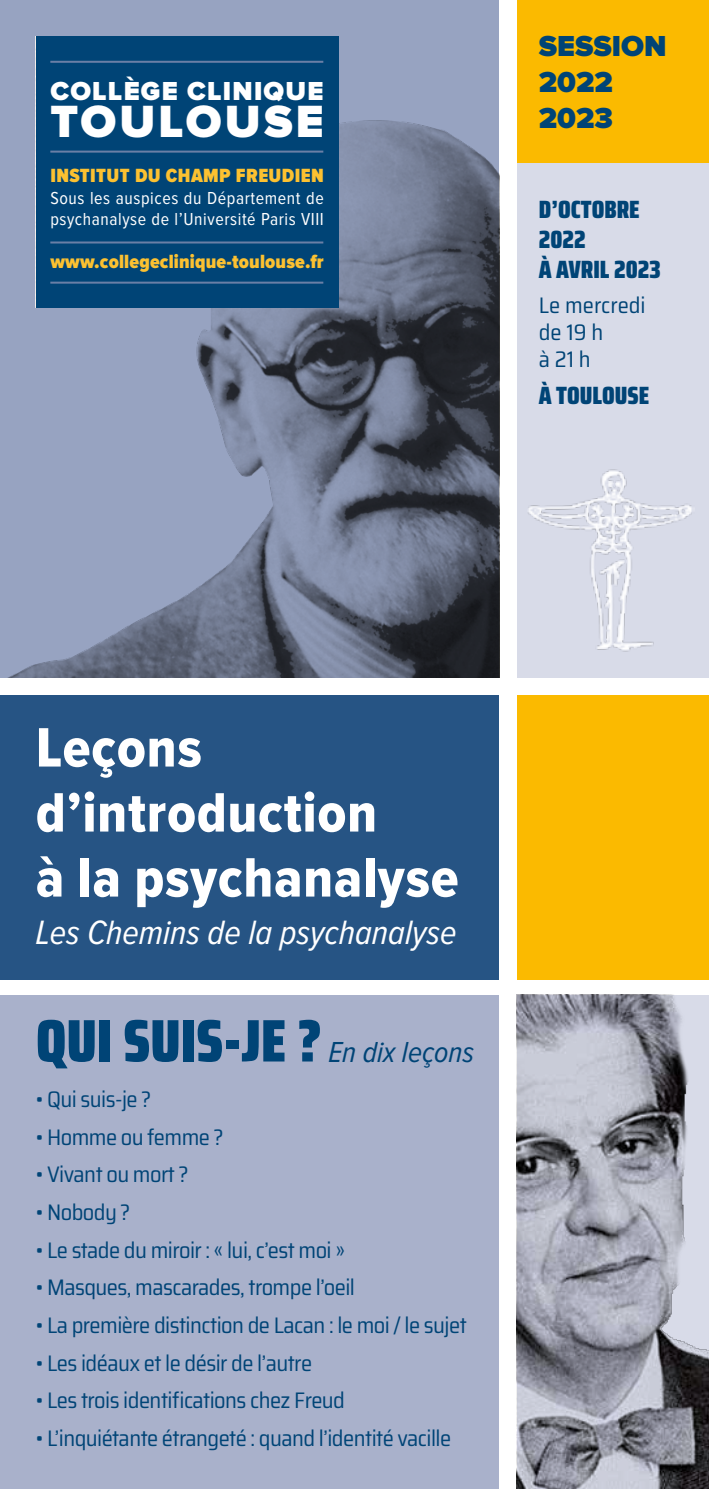
<style>
.page{position:relative;width:709px;height:1489px;background:#fff}
.page>*{position:absolute;margin:0;border:0;box-sizing:border-box;transform-origin:0 0}
.t1{font:900 60px "Saira Condensed";color:#004476}
.t2{font:57.5px/65px "Proxima Nova Cond Extrabld";letter-spacing:.015em;color:#fff}
.t3{font:900 46.75px "Proxima Nova";letter-spacing:.07em;color:#fff}
.t4{font:italic 35px "Proxima Nova Cond";color:#fff}
.t5{font:900 30px/36px "Proxima Nova";color:#004476}
.t6{font:900 27px "Proxima Nova";letter-spacing:.045em;color:#fff}
.t7{font:900 25px/30px "Saira Condensed";color:#004476}
.t8{font:semi-condensed 22.5px "Saira";letter-spacing:-.025em;color:#004476}
.t9{font:semi-condensed 22.5px/27px "Saira";color:#004476}
.t10{font:900 19.75px "Proxima Nova Cond";letter-spacing:.01em;color:#fcc131}
.t11{font:18px/21.5px "Proxima Nova Cond";letter-spacing:.03em;color:#fff}
.s1{font-family:"Proxima Nova Cond";font-weight:400;font-style:italic;font-size:30px}
</style>
<div class="page">
<div style="left:517px;top:163px;width:192px;height:514px;background:#d8dbe8"></div>
<img style="left:517px;top:994px;width:192px;height:494px">
<div style="left:517px;top:695px;width:192px;height:284px;background:#fbba00"></div>
<div style="left:0;top:0;width:499px;height:677px;background:#97a3c1"></div>
<img style="left:9px;top:105px;width:490px;height:572px">
<div style="left:0;top:994px;width:499px;height:494px;background:#a9b1cb"></div>
<div style="left:0;top:695px;width:499px;height:284px;background:#265484"></div>
<div style="left:517px;top:0;width:192px;height:163px;background:#fbba00"></div>
<img style="left:528px;top:469px;width:164px;height:183px">
<div style="left:36px;top:37px;width:303px;height:271px;background:#004476"></div>
<hr style="left:50px;top:151px;width:273px;height:2px;background:#6a7fa6">
<hr style="left:50px;top:241px;width:273px;height:2px;background:#6a7fa6">
<hr style="left:50px;top:61px;width:273px;height:2px;background:#6a7fa6">
<hr style="left:50px;top:281px;width:273px;height:3px;background:#6a7fa6">
<p class="t6" style="left:50px;top:75px;width:275px">COLLÈGE CLINIQUE</p>
<h3 class="t3" style="left:50px;top:94px;width:275px">TOULOUSE</h3>
<p class="t10" style="left:50px;top:164px;width:275px">INSTITUT DU CHAMP FREUDIEN</p>
<p class="t11" style="left:50px;top:187px;width:275px">Sous les auspices du Département de psychanalyse de l’Université Paris VIII</p>
<p class="t10" style="left:50px;top:250px;width:275px">www.collegeclinique-toulouse.fr</p>
<h3 class="t5" style="left:539px;top:29px;width:129px">SESSION<br>2022<br>2023</h3>
<p class="t7" style="left:539px;top:195px;width:123px">D’OCTOBRE<br>2022<br>À AVRIL 2023</p>
<p class="t9" style="left:539px;top:291px;width:108px">Le mercredi de 19 h<br>à 21 h</p>
<p class="t7" style="left:539px;top:380px;width:112px">À TOULOUSE</p>
<h2 class="t2" style="left:36px;top:716px;width:424px">Leçons d’introduction<br>à la psychanalyse</h2>
<h3 class="t4" style="left:36px;top:916px;width:422px">Les Chemins de la psychanalyse</h3>
<h1 class="t1" style="left:36px;top:994px;width:440px">QUI SUIS-JE ? <span class="s1">En dix leçons</span></h1>
<p class="t8" style="left:36px;top:1082px;width:117px">• Qui suis-je ?</p>
<p class="t8" style="left:36px;top:1120px;width:189px">• Homme ou femme ?</p>
<p class="t8" style="left:36px;top:1157px;width:154px">• Vivant ou mort ?</p>
<p class="t8" style="left:36px;top:1195px;width:96px">• Nobody ?</p>
<p class="t8" style="left:36px;top:1232px;width:310px">• Le stade du miroir : « lui, c’est moi »</p>
<p class="t8" style="left:36px;top:1270px;width:320px">• Masques, mascarades, trompe l’oeil</p>
<p class="t8" style="left:36px;top:1308px;width:432px">• La première distinction de Lacan : le moi / le sujet</p>
<p class="t8" style="left:36px;top:1345px;width:278px">• Les idéaux et le désir de l’autre</p>
<p class="t8" style="left:36px;top:1383px;width:311px">• Les trois identifications chez Freud</p>
<p class="t8" style="left:36px;top:1421px;width:417px">• L’inquiétante étrangeté : quand l’identité vacille</p>
</div>
